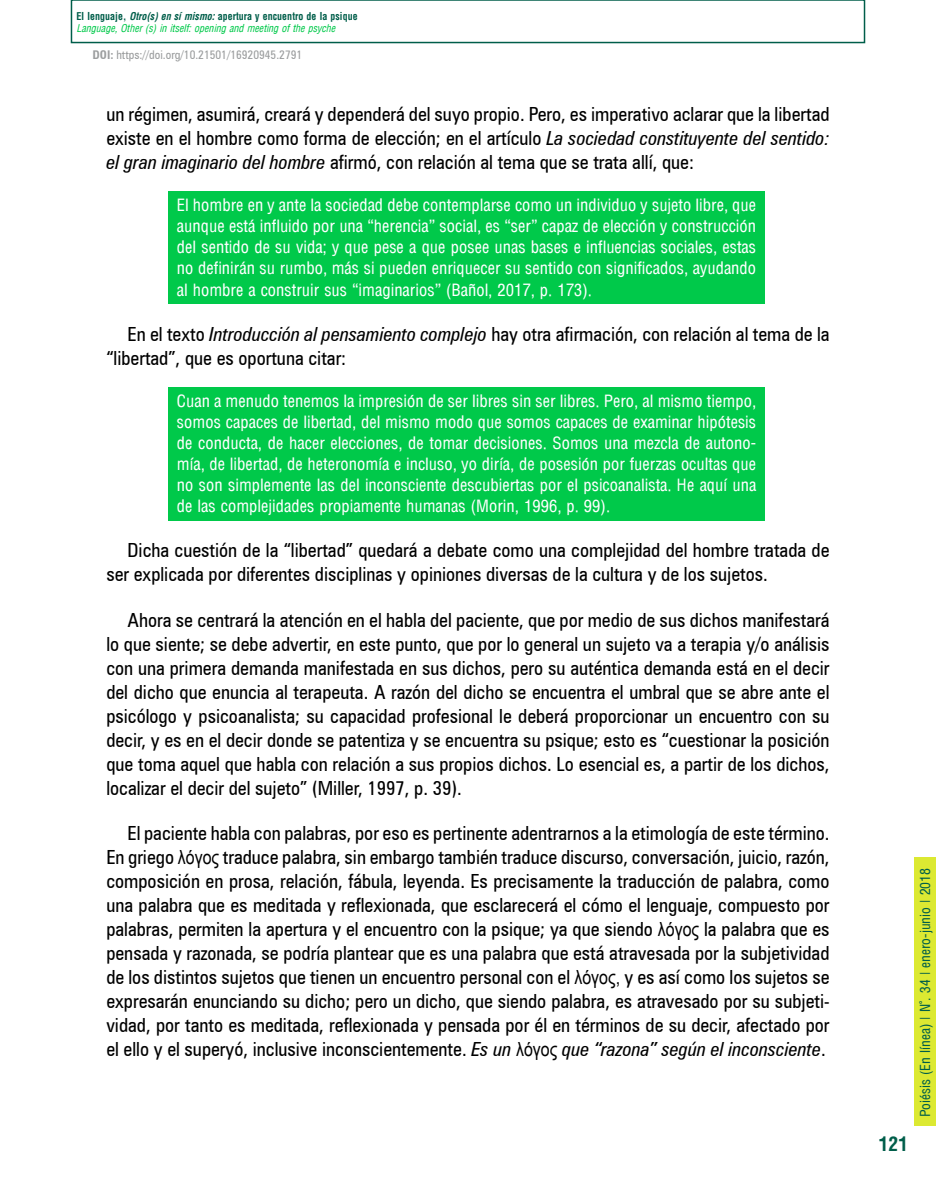
<style>
.page{position:relative;width:936px;height:1191px;background:#fff}
.page>*{position:absolute;margin:0;border:0;box-sizing:border-box;transform-origin:0 0}
.t1{font:condensed 19.5px/24px "Zurich BT";color:#000;text-align:justify}
.t2{font:700 condensed 19.5px "Arena";color:#005e4a}
.t3{font:16.5px/21px "Arena Condensed";color:#fff;text-align:justify}
.t4{font:13.5px "Arena Condensed";color:#005e4a}
.t5{font:condensed 12px "Zurich BT";color:#9c9e9f}
.t6{font:italic condensed 10.5px/12px "Arena";color:#00c94a;scale:.95 1}
.s1{font-weight:700;font-style:normal;color:#005e4a}
.s2{font-weight:700;color:#005e4a}
.s3{font-weight:700}
.s4{font-style:italic}
.s5{font-family:"Arial Narrow";font-stretch:normal}
</style>
<div class="page">
<div style="left:914px;top:857px;width:21px;height:269px;background:#dce932"></div>
<div style="left:71px;top:0;width:794px;height:43px;border:2px solid #005e4a"></div>
<div style="left:168px;top:192px;width:596px;height:112px;background:#00c94a"></div>
<div style="left:168px;top:387px;width:596px;height:133px;background:#00c94a"></div>
<p class="t6" style="left:76px;top:11px;width:297px"><span class="s1">El lenguaje,</span> <span class="s2">Otro(s) en sí mismo:</span> <span class="s1">apertura y encuentro de la psique<br></span>Language, Other (s) in itself: opening and meeting of the psyche</p>
<p class="t5" style="left:92px;top:47px;width:211px"><span class="s3">DOI:</span> https://doi.org/10.21501/16920945.2791</p>
<p class="t1" style="left:106px;top:102px;width:724px">un régimen, asumirá, creará y dependerá del suyo propio. Pero, es imperativo aclarar que la libertad existe en el hombre como forma de elección; en el artículo <span class="s4">La sociedad constituyente del sentido: el gran imaginario del hombre</span> afirmó, con relación al tema que se trata allí, que:</p>
<p class="t3" style="left:177px;top:195px;width:581px">El hombre en y ante la sociedad debe contemplarse como un individuo y sujeto libre, que aunque está influido por una “herencia” social, es “ser” capaz de elección y construcción del sentido de su vida; y que pese a que posee unas bases e influencias sociales, estas no definirán su rumbo, más si pueden enriquecer su sentido con significados, ayudando al hombre a construir sus “imaginarios” (Bañol, 2017, p. 173).</p>
<p class="t1" style="left:106px;top:322px;width:724px;text-indent:21px">En el texto <span class="s4">Introducción al pensamiento complejo</span> hay otra afirmación, con relación al tema de la “libertad”, que es oportuna citar:</p>
<p class="t3" style="left:177px;top:391px;width:581px">Cuan a menudo tenemos la impresión de ser libres sin ser libres. Pero, al mismo tiempo, somos capaces de libertad, del mismo modo que somos capaces de examinar hipótesis de conducta, de hacer elecciones, de tomar decisiones. Somos una mezcla de autono&shy;mía, de libertad, de heteronomía e incluso, yo diría, de posesión por fuerzas ocultas que no son simplemente las del inconsciente descubiertas por el psicoanalista. He aquí una de las complejidades propiamente humanas (Morin, 1996, p. 99).</p>
<p class="t1" style="left:106px;top:538px;width:724px;text-indent:21px">Dicha cuestión de la “libertad” quedará a debate como una complejidad del hombre tratada de ser explicada por diferentes disciplinas y opiniones diversas de la cultura y de los sujetos.</p>
<p class="t1" style="left:106px;top:607px;width:724px;text-indent:21px">Ahora se centrará la atención en el habla del paciente, que por medio de sus dichos manifestará lo que siente; se debe advertir, en este punto, que por lo general un sujeto va a terapia y/o análisis con una primera demanda manifestada en sus dichos, pero su auténtica demanda está en el decir del dicho que enuncia al terapeuta. A razón del dicho se encuentra el umbral que se abre ante el psicólogo y psicoanalista; su capacidad profesional le deberá proporcionar un encuentro con su decir, y es en el decir donde se patentiza y se encuentra su psique; esto es “cuestionar la posición que toma aquel que habla con relación a sus propios dichos. Lo esencial es, a partir de los dichos, localizar el decir del sujeto” (Miller, 1997, p. 39).</p>
<p class="t1" style="left:106px;top:821px;width:724px;text-indent:21px">El paciente habla con palabras, por eso es pertinente adentrarnos a la etimología de este término.<br>En griego <span class="s5">λóγος</span> traduce palabra, sin embargo también traduce discurso, conversación, juicio, razón, composición en prosa, relación, fábula, leyenda. Es precisamente la traducción de palabra, como una palabra que es meditada y reflexionada, que esclarecerá el cómo el lenguaje, compuesto por palabras, permiten la apertura y el encuentro con la psique; ya que siendo <span class="s5">λóγος</span> la palabra que es pensada y razonada, se podría plantear que es una palabra que está atravesada por la subjetividad de los distintos sujetos que tienen un encuentro personal con el <span class="s5">λóγος,</span> y es así como los sujetos se expresarán enunciando su dicho; pero un dicho, que siendo palabra, es atravesado por su subjeti&shy;vidad, por tanto es meditada, reflexionada y pensada por él en términos de su decir, afectado por el ello y el superyó, inclusive inconscientemente. <span class="s4">Es un</span> <span class="s5">λóγος</span> <span class="s4">que “razona” según el inconsciente</span>.</p>
<p class="t2" style="left:878px;top:1132px;width:31px">121</p>
<p class="t4" style="left:917px;top:1117px;width:251px;rotate:-90deg">Poiésis (En línea) | N°. 34 | enero-junio | 2018</p>
</div>
